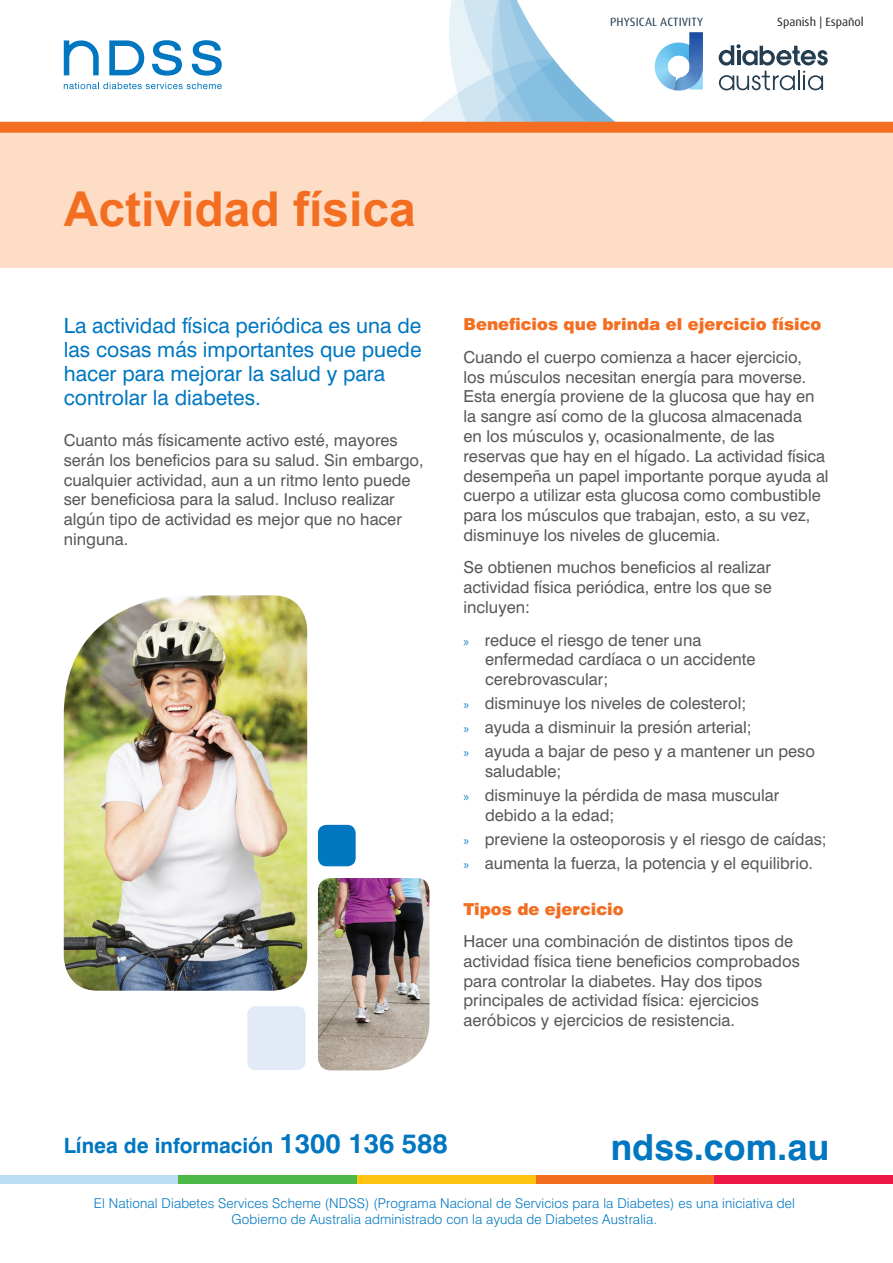
<style>
.page{position:relative;width:893px;height:1263px;background:#fff}
.page>*{position:absolute;margin:0;border:0;box-sizing:border-box;transform-origin:0 0}
.t1{font:700 48px "Arial";color:#f36e21}
.t2{font:700 36px "Swiss 721 BT";color:#0077c0}
.t3{font:21px/24px "Swiss 721 BT";color:#0077c0}
.t4{font:700 21px "Swiss 721 BT";color:#0077c0}
.t5{font:16.5px/19.8px "Swiss 721 BT";color:#57585a}
.t6{font:900 16.5px "Swiss 721 BT";color:#f36e21}
.t7{font:300 13.5px/16.2px "Swiss 721 BT";letter-spacing:.01em;color:#0077c0;text-align:center}
.t8{font:12px "Dax OT";letter-spacing:.01em;color:#233d50}
.t9{font:12px "Dax OT";color:#231f20}
.s1{font-family:"Myriad Pro";font-size:13.5px;color:#2287c8}
.s2{font-size:27px}
</style>
<div class="page">
<div style="left:357px;top:1176px;width:179px;height:8px;background:#fec210"></div>
<div style="left:0;top:1176px;width:179px;height:8px;background:#bcdcf3"></div>
<div style="left:179px;top:1176px;width:178px;height:8px;background:#4cb848"></div>
<div style="left:536px;top:1176px;width:178px;height:8px;background:#f36e21"></div>
<div style="left:714px;top:1176px;width:179px;height:8px;background:#ed1845"></div>
<div style="left:0;top:232px;width:893px;height:36px;background:#fdddc6"></div>
<div style="left:0;top:133px;width:893px;height:99px;background:#fdddc6"></div>
<svg style="left:0;top:0;width:893px;height:133px"></svg>
<img style="left:64px;top:595px;width:243px;height:396px">
<img style="left:318px;top:878px;width:111px;height:192px">
<div style="left:318px;top:825px;width:38px;height:41px;background:#0077c0;border-radius:9px"></div>
<div style="left:247px;top:1006px;width:58px;height:64px;background:#e1eaf6;border-radius:9px"></div>
<p class="t8" style="left:610px;top:15px;width:94px">PHYSICAL ACTIVITY</p>
<p class="t9" style="left:777px;top:15px;width:88px">Spanish | Español</p>
<h1 class="t1" style="left:64px;top:177px;width:354px">Actividad física</h1>
<p class="t3" style="left:64px;top:313px;width:359px">La actividad física periódica es una de las cosas más importantes que puede hacer para mejorar la salud y para controlar la diabetes.</p>
<p class="t5" style="left:64px;top:430px;width:361px">Cuanto más físicamente activo esté, mayores serán los beneficios para su salud. Sin embargo, cualquier actividad, aun a un ritmo lento puede ser beneficiosa para la salud. Incluso realizar algún tipo de actividad es mejor que no hacer ninguna.</p>
<p class="t6" style="left:463px;top:314px;width:359px">Beneficios que brinda el ejercicio físico</p>
<p class="t5" style="left:463px;top:347px;width:367px">Cuando el cuerpo comienza a hacer ejercicio,<br>los músculos necesitan energía para moverse.<br>Esta energía proviene de la glucosa que hay en la sangre así como de la glucosa almacenada<br>en los músculos y, ocasionalmente, de las reservas que hay en el hígado. La actividad física desempeña un papel importante porque ayuda al cuerpo a utilizar esta glucosa como combustible para los músculos que trabajan, esto, a su vez, disminuye los niveles de glucemia.</p>
<p class="t5" style="left:463px;top:558px;width:310px;text-align:justify">Se obtienen muchos beneficios al realizar actividad física periódica, entre los que se incluyen:</p>
<p class="t5" style="left:485px;top:630px;width:272px;text-indent:-22px"><span class="s1">»</span> reduce el riesgo de tener una enfermedad cardíaca o un accidente cerebrovascular;</p>
<p class="t5" style="left:463px;top:691px;width:353px;line-height:24px"><span class="s1">»</span> disminuye los niveles de colesterol;<br><span class="s1">»</span> ayuda a disminuir la presión arterial;<br><span class="s1">»</span> ayuda a bajar de peso y a mantener un peso</p>
<p class="t5" style="left:463px;top:759px;width:317px;line-height:24px;text-indent:22px">saludable;<br><span class="s1">»</span> disminuye la pérdida de masa muscular</p>
<p class="t5" style="left:463px;top:803px;width:365px;line-height:24px;text-indent:22px">debido a la edad;<br><span class="s1">»</span> previene la osteoporosis y el riesgo de caídas; <span class="s1">»</span> aumenta la fuerza, la potencia y el equilibrio.</p>
<p class="t6" style="left:463px;top:898px;width:162px">Tipos de ejercicio</p>
<p class="t5" style="left:463px;top:931px;width:338px">Hacer una combinación de distintos tipos de actividad física tiene beneficios comprobados para controlar la diabetes. Hay dos tipos principales de actividad física: ejercicios aeróbicos y ejercicios de resistencia.</p>
<p class="t4" style="left:64px;top:1132px;width:386px">Línea de información <span class="s2">1300 136 588</span></p>
<h2 class="t2" style="left:611px;top:1125px;width:220px">ndss.com.au</h2>
<p class="t7" style="left:94px;top:1195px;width:703px">El National Diabetes Services Scheme (NDSS) (Programa Nacional de Servicios para la Diabetes) es una iniciativa del<br>Gobierno de Australia administrado con la ayuda de Diabetes Australia.</p>
</div>
